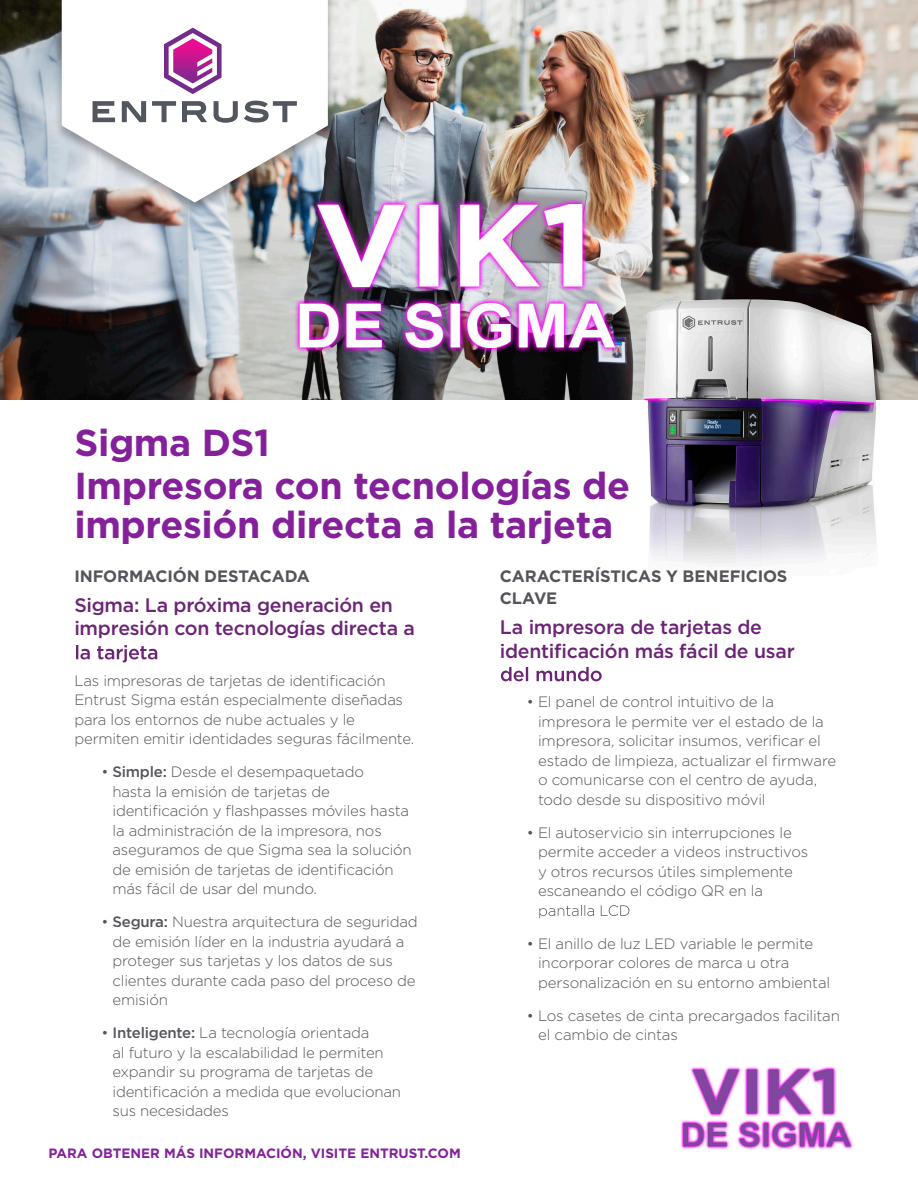
<style>
.page{position:relative;width:918px;height:1188px;background:#fff}
.page>*{position:absolute;margin:0;border:0;box-sizing:border-box;transform-origin:0 0}
.t1{font:700 37.5px/43.2px "Gotham";letter-spacing:-.01em;color:#85209b}
.t2{font:500 19.5px/23.4px "Gotham";letter-spacing:-.015em;color:#6c2476}
.t3{font:700 16.5px/22.5px "Gotham";letter-spacing:-.01em;color:#54555a}
.t4{font:300 15px/19.5px "Gotham";letter-spacing:-.015em;color:#54555a}
.t5{font:700 13.5px "Gotham";color:#85209b}
.s1{font-weight:500}
</style>
<div class="page">
<img style="left:0;top:0;width:918px;height:400px">
<svg style="left:794px;top:41px;width:1px;height:17px"></svg>
<img style="left:649px;top:406px;width:228px;height:158px">
<img style="left:643px;top:299px;width:233px;height:146px">
<svg style="left:76px;top:645px;width:81px;height:17px"></svg>
<svg style="left:501px;top:667px;width:101px;height:14px"></svg>
<svg style="left:539px;top:905px;width:90px;height:13px"></svg>
<img style="left:54px;top:0;width:282px;height:217px">
<svg style="left:62px;top:0;width:266px;height:202px"></svg>
<svg style="left:93px;top:101px;width:22px;height:21px"></svg>
<svg style="left:122px;top:101px;width:24px;height:21px"></svg>
<svg style="left:152px;top:101px;width:24px;height:21px"></svg>
<svg style="left:182px;top:101px;width:25px;height:21px"></svg>
<svg style="left:214px;top:101px;width:24px;height:22px"></svg>
<svg style="left:244px;top:100px;width:53px;height:23px"></svg>
<svg style="left:164px;top:28px;width:58px;height:66px"></svg>
<img style="left:680px;top:1067px;width:173px;height:82px">
<img style="left:284px;top:190px;width:350px;height:174px">
<h1 class="t1" style="left:74px;top:420px;width:557px">Sigma DS1<br>Impresora con tecnologías de</h1>
<h1 class="t1" style="left:74px;top:503px;width:540px">impresión directa a la tarjeta</h1>
<p class="t3" style="left:74px;top:565px;width:237px">INFORMACIÓN DESTACADA</p>
<h2 class="t2" style="left:74px;top:593px;width:342px">Sigma: La próxima generación en impresión con tecnologías directa a</h2>
<p class="t4" style="left:74px;top:670px;width:341px">Las impresoras de tarjetas de identificación Entrust Sigma están especialmente diseñadas para los entornos de nube actuales y le permiten emitir identidades seguras fácilmente.</p>
<p class="t4" style="left:113px;top:762px;width:301px;text-indent:-11px">• <span class="s1">Simple:</span> Desde el desempaquetado<br>hasta la emisión de tarjetas de identificación y flashpasses móviles hasta la administración de la impresora, nos aseguramos de que Sigma sea la solución de emisión de tarjetas de identificación más fácil de usar del mundo.</p>
<p class="t4" style="left:113px;top:912px;width:307px;text-indent:-11px">• <span class="s1">Segura:</span> Nuestra arquitectura de seguridad de emisión líder en la industria ayudará a proteger sus tarjetas y los datos de sus clientes durante cada paso del proceso de emisión</p>
<p class="t4" style="left:112px;top:1023px;width:290px;text-indent:-11px">• <span class="s1">Inteligente:</span> La tecnología orientada<br>al futuro y la escalabilidad le permiten expandir su programa de tarjetas de identificación a medida que evolucionan sus necesidades</p>
<p class="t5" style="left:48px;top:1145px;width:414px">PARA OBTENER MÁS INFORMACIÓN, VISITE ENTRUST.COM</p>
<p class="t3" style="left:500px;top:565px;width:289px">CARACTERÍSTICAS Y BENEFICIOS<br>CLAVE</p>
<h2 class="t2" style="left:500px;top:616px;width:296px">La impresora de tarjetas de identificación más fácil de usar</h2>
<p class="t4" style="left:538px;top:692px;width:300px;text-indent:-11px">• El panel de control intuitivo de la impresora le permite ver el estado de la impresora, solicitar insumos, verificar el estado de limpieza, actualizar el firmware o comunicarse con el centro de ayuda, todo desde su dispositivo móvil</p>
<p class="t4" style="left:538px;top:822px;width:272px;text-indent:-11px">• El autoservicio sin interrupciones le permite acceder a videos instructivos y otros recursos útiles simplemente escaneando el código QR en la</p>
<p class="t4" style="left:538px;top:933px;width:294px;text-indent:-11px">• El anillo de luz LED variable le permite incorporar colores de marca u otra personalización en su entorno ambiental</p>
<p class="t4" style="left:538px;top:1005px;width:303px;text-indent:-11px">• Los casetes de cinta precargados facilitan el cambio de cintas</p>
</div>
